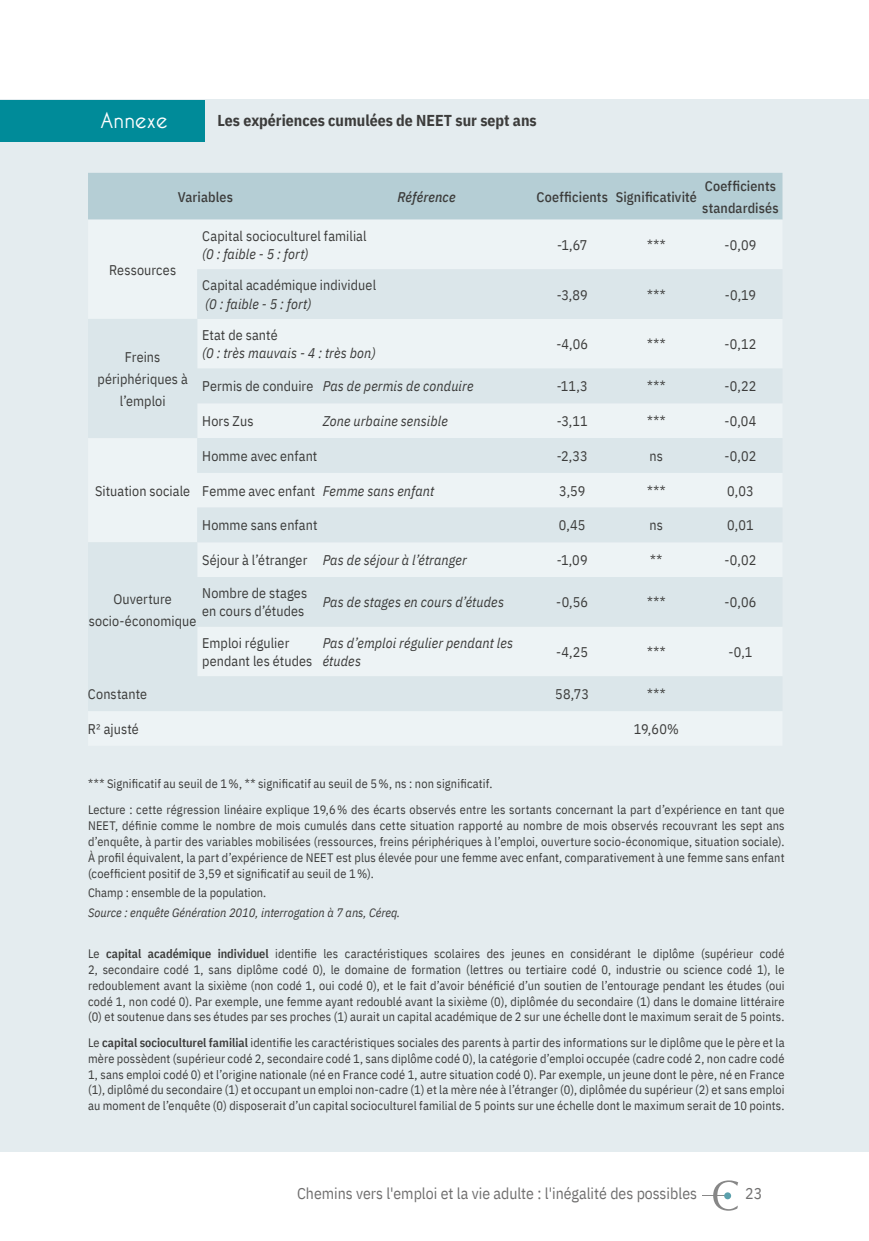
<style>
.page{position:relative;width:869px;height:1241px;background:#fff}
.page>*{position:absolute;margin:0;border:0;box-sizing:border-box;transform-origin:0 0}
.t1{font:700 21px "Caviar Dreams";color:#fff}
.t2{font:15.75px "IBM Plex Sans Cond";color:#706f6f}
.t3{font:700 15.75px "IBM Plex Sans Cond";color:#3c3c3b}
.t4{font:14px/21.9px "IBM Plex Sans Cond";letter-spacing:.01em;color:#3c3c3b;text-align:center}
.t5{font:italic 14px/18.2px "IBM Plex Sans Cond";letter-spacing:.01em;color:#3c3c3b}
.t6{font:500 14px/21.9px "IBM Plex Sans Cond";letter-spacing:.01em;color:#3c3c3b}
.t7{font:italic 500 14px "IBM Plex Sans Cond";letter-spacing:.01em;color:#3c3c3b}
.t8{font:12.25px/15.9px "IBM Plex Sans Cond";letter-spacing:.01em;color:#3c3c3b;text-align:justify}
.t9{font:italic 12.25px "IBM Plex Sans Cond";color:#3c3c3b}
.s1{font-style:normal}
.s2{font-style:italic}
.s3{font-weight:600}
</style>
<div class="page">
<svg style="left:702px;top:1180px;width:35px;height:30px"></svg>
<svg style="left:723px;top:1192px;width:7px;height:7px"></svg>
<div style="left:0;top:99px;width:868px;height:1052px;background:#e4ecef"></div>
<div style="left:0;top:100px;width:204px;height:41px;background:#008b99"></div>
<div style="left:88px;top:173px;width:694px;height:46px;background:#b5ced5"></div>
<h1 class="t1" style="left:101px;top:109px;width:69px">Annexe</h1>
<p class="t3" style="left:217px;top:108px;width:320px">Les expériences cumulées de NEET sur sept ans</p>
<p class="t6" style="left:178px;top:184px;width:57px">Variables</p>
<p class="t7" style="left:397px;top:186px;width:60px">Référence</p>
<p class="t6" style="left:536px;top:184px;width:162px">Coefficients Significativité</p>
<p class="t6" style="left:701px;top:174px;width:78px">Coefficients standardisés</p>
<p class="t4" style="left:202px;top:224px;width:166px">Capital socioculturel familial</p>
<p class="t5" style="left:202px;top:244px;width:108px">(0 : faible - 5 : fort)</p>
<p class="t4" style="left:557px;top:233px;width:32px">-1,67</p>
<p class="t4" style="left:646px;top:233px;width:20px">***</p>
<p class="t4" style="left:724px;top:233px;width:33px">-0,09</p>
<p class="t4" style="left:109px;top:257px;width:68px">Ressources</p>
<p class="t4" style="left:97px;top:345px;width:92px">Freins périphériques à l’emploi</p>
<p class="t4" style="left:95px;top:478px;width:97px">Situation sociale</p>
<p class="t4" style="left:202px;top:273px;width:175px">Capital académique individuel</p>
<p class="t5" style="left:205px;top:293px;width:108px">(0 : faible - 5 : fort)</p>
<p class="t4" style="left:202px;top:323px;width:77px">Etat de santé</p>
<p class="t5" style="left:202px;top:343px;width:175px">(0 : très mauvais - 4 : très bon)</p>
<p class="t4" style="left:556px;top:282px;width:33px">-3,89</p>
<p class="t4" style="left:646px;top:282px;width:20px">***</p>
<p class="t4" style="left:724px;top:282px;width:33px">-0,19</p>
<p class="t4" style="left:556px;top:332px;width:33px">-4,06</p>
<p class="t4" style="left:646px;top:332px;width:20px">***</p>
<p class="t4" style="left:724px;top:332px;width:33px">-0,12</p>
<p class="t5" style="left:202px;top:376px;width:272px"><span class="s1">Permis de conduire</span> Pas de permis de conduire</p>
<p class="t4" style="left:556px;top:374px;width:32px">-11,3</p>
<p class="t4" style="left:646px;top:374px;width:20px">***</p>
<p class="t4" style="left:724px;top:374px;width:34px">-0,22</p>
<p class="t4" style="left:202px;top:409px;width:53px">Hors Zus</p>
<p class="t5" style="left:322px;top:411px;width:126px">Zone urbaine sensible</p>
<p class="t4" style="left:556px;top:409px;width:32px">-3,11</p>
<p class="t4" style="left:646px;top:409px;width:20px">***</p>
<p class="t4" style="left:724px;top:409px;width:33px">-0,04</p>
<p class="t4" style="left:202px;top:443px;width:117px">Homme avec enfant</p>
<p class="t4" style="left:556px;top:443px;width:33px">-2,33</p>
<p class="t4" style="left:649px;top:443px;width:15px">ns</p>
<p class="t4" style="left:724px;top:443px;width:33px">-0,02</p>
<p class="t4" style="left:202px;top:478px;width:233px">Femme avec enfant <span class="s2">Femme sans enfant</span></p>
<p class="t4" style="left:559px;top:478px;width:28px">3,59</p>
<p class="t4" style="left:646px;top:478px;width:20px">***</p>
<p class="t4" style="left:726px;top:478px;width:28px">0,03</p>
<p class="t4" style="left:202px;top:513px;width:117px">Homme sans enfant</p>
<p class="t4" style="left:558px;top:513px;width:28px">0,45</p>
<p class="t4" style="left:649px;top:513px;width:15px">ns</p>
<p class="t4" style="left:726px;top:513px;width:28px">0,01</p>
<p class="t5" style="left:202px;top:549px;width:266px"><span class="s1">Séjour à l’étranger</span> Pas de séjour à l’étranger</p>
<p class="t4" style="left:556px;top:548px;width:32px">-1,09</p>
<p class="t4" style="left:650px;top:548px;width:14px">**</p>
<p class="t4" style="left:724px;top:548px;width:33px">-0,02</p>
<p class="t4" style="left:202px;top:583px;width:106px;line-height:18.2px;text-align:left">Nombre de stages en cours d’études</p>
<p class="t5" style="left:322px;top:592px;width:183px">Pas de stages en cours d’études</p>
<p class="t4" style="left:556px;top:590px;width:33px">-0,56</p>
<p class="t4" style="left:646px;top:590px;width:20px">***</p>
<p class="t4" style="left:724px;top:590px;width:33px">-0,06</p>
<p class="t4" style="left:202px;top:632px;width:112px;line-height:18.2px;text-align:left">Emploi régulier pendant les études</p>
<p class="t5" style="left:322px;top:632px;width:192px">Pas d’emploi régulier pendant les études</p>
<p class="t4" style="left:556px;top:639px;width:33px">-4,25</p>
<p class="t4" style="left:646px;top:639px;width:20px">***</p>
<p class="t4" style="left:728px;top:639px;width:26px">-0,1</p>
<p class="t4" style="left:89px;top:586px;width:109px">Ouverture socio-économique</p>
<p class="t4" style="left:88px;top:682px;width:61px">Constante</p>
<p class="t4" style="left:555px;top:682px;width:35px">58,73</p>
<p class="t4" style="left:646px;top:682px;width:20px">***</p>
<p class="t4" style="left:88px;top:716px;width:52px">R² ajusté</p>
<p class="t4" style="left:633px;top:716px;width:46px">19,60%</p>
<p class="t8" style="left:88px;top:769px;width:697px;line-height:25.9px">*** Significatif au seuil de 1%, ** significatif au seuil de 5%, ns : non significatif.<br>Lecture : cette régression linéaire explique 19,6% des écarts observés entre les sortants concernant la part d’expérience en tant que</p>
<p class="t8" style="left:88px;top:816px;width:697px">NEET, définie comme le nombre de mois cumulés dans cette situation rapporté au nombre de mois observés recouvrant les sept ans d’enquête, à partir des variables mobilisées (ressources, freins périphériques à l’emploi, ouverture socio-économique, situation sociale).<br>À profil équivalent, la part d’expérience de NEET est plus élevée pour une femme avec enfant, comparativement à une femme sans enfant (coefficient positif de 3,59 et significatif au seuil de 1%).</p>
<p class="t8" style="left:88px;top:883px;width:180px">Champ : ensemble de la population.</p>
<p class="t9" style="left:88px;top:903px;width:313px">Source : enquête Génération 2010, interrogation à 7 ans, Céreq.</p>
<p class="t8" style="left:88px;top:944px;width:697px">Le <span class="s3">capital académique individuel</span> identifie les caractéristiques scolaires des jeunes en considérant le diplôme (supérieur codé 2, secondaire codé 1, sans diplôme codé 0), le domaine de formation (lettres ou tertiaire codé 0, industrie ou science codé 1), le redoublement avant la sixième (non codé 1, oui codé 0), et le fait d’avoir bénéficié d’un soutien de l’entourage pendant les études (oui codé 1, non codé 0). Par exemple, une femme ayant redoublé avant la sixième (0), diplômée du secondaire (1) dans le domaine littéraire (0) et soutenue dans ses études par ses proches (1) aurait un capital académique de 2 sur une échelle dont le maximum serait de 5 points.</p>
<p class="t8" style="left:88px;top:1033px;width:697px">Le <span class="s3">capital socioculturel familial</span> identifie les caractéristiques sociales des parents à partir des informations sur le diplôme que le père et la mère possèdent (supérieur codé 2, secondaire codé 1, sans diplôme codé 0), la catégorie d’emploi occupée (cadre codé 2, non cadre codé 1, sans emploi codé 0) et l’origine nationale (né en France codé 1, autre situation codé 0). Par exemple, un jeune dont le père, né en France (1), diplômé du secondaire (1) et occupant un emploi non-cadre (1) et la mère née à l’étranger (0), diplômée du supérieur (2) et sans emploi au moment de l’enquête (0) disposerait d’un capital socioculturel familial de 5 points sur une échelle dont le maximum serait de 10 points.</p>
<p class="t2" style="left:297px;top:1180px;width:401px">Chemins vers l'emploi et la vie adulte : l'inégalité des possibles</p>
<p class="t2" style="left:745px;top:1180px;width:19px">23</p>
</div>
